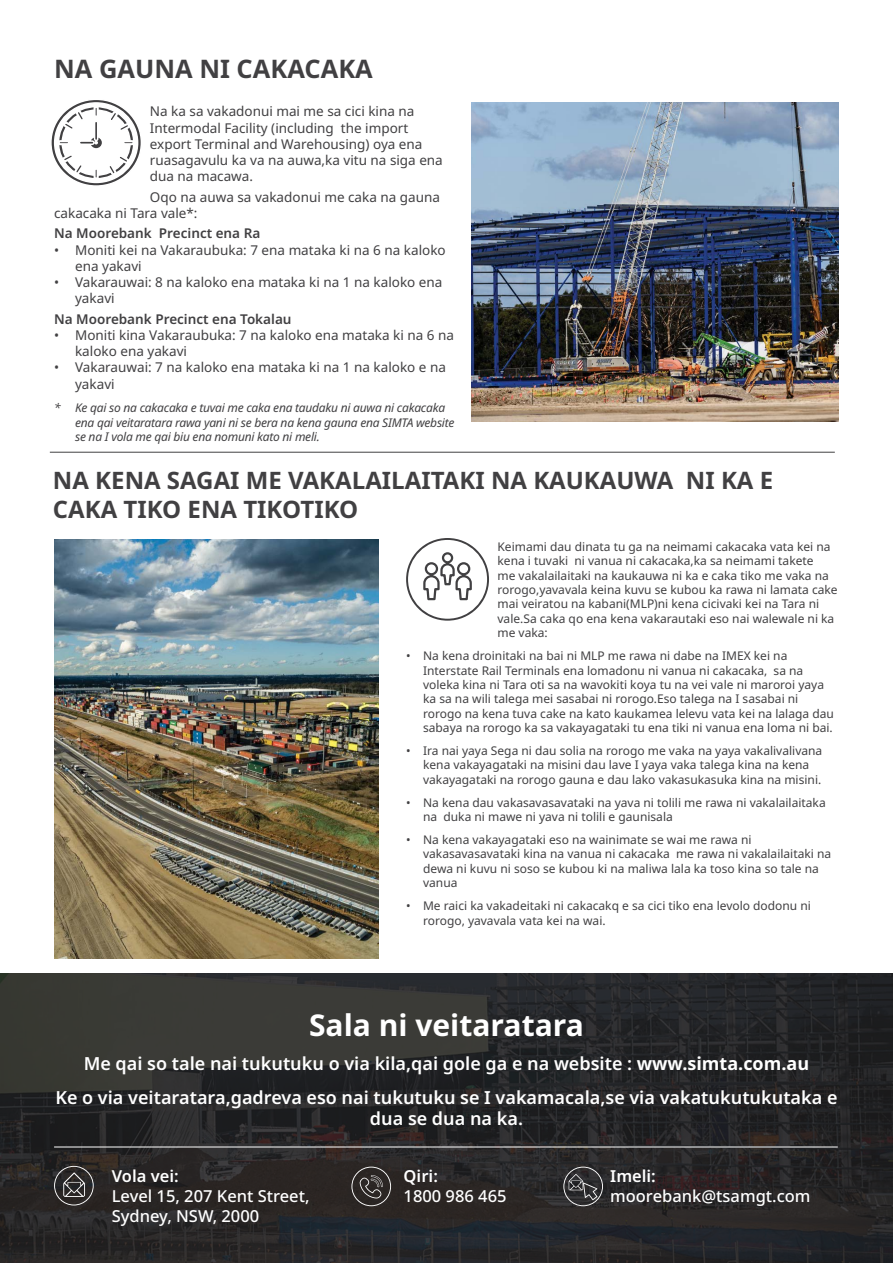
<style>
.page{position:relative;width:893px;height:1263px;background:#fff}
.page>*{position:absolute;margin:0;border:0;box-sizing:border-box;transform-origin:0 0}
.Geting_in_touch{font:700 30px "Noto Sans";color:#fff}
.Head{font:700 25.5px "Noto Sans";color:#414042}
.Head-2{font:700 24px/28.8px "Noto Sans";color:#414042}
.For_futher{font:600 18px/21.6px "Noto Sans";color:#fff;text-align:center}
.t1{font:500 16.5px/19.8px "Noto Sans";color:#fff}
.Write_call_email{font:600 16.5px "Noto Sans";color:#fff}
.Text_2{font:13.5px/16.2px "Noto Sans";color:#414042}
.Text_2-2{font:600 13.5px "Noto Sans";color:#414042}
.Text{font:12px/14.4px "Noto Sans";color:#414042}
.Text_2-3{font:italic 12px/14.4px "Noto Sans";letter-spacing:-.02em;color:#414042}
.s1{font-weight:700}
</style>
<div class="page">
<img style="left:0;top:974px;width:893px;height:289px">
<hr style="left:54px;top:1146px;width:784px;height:1px;background:#fff">
<hr style="left:50px;top:452px;width:785px;height:1px;background:#414042">
<img style="left:471px;top:102px;width:368px;height:319px">
<svg style="left:51px;top:100px;width:90px;height:86px"></svg>
<div style="left:94px;top:120px;width:4px;height:21px;border:2px solid #fff;border-radius:2px"></div>
<div style="left:79px;top:140px;width:16px;height:5px;border:2px solid #fff;border-radius:2px"></div>
<svg style="left:406px;top:538px;width:83px;height:83px"></svg>
<img style="left:54px;top:539px;width:324px;height:419px">
<svg style="left:54px;top:1166px;width:40px;height:39px"></svg>
<svg style="left:351px;top:1166px;width:40px;height:40px"></svg>
<svg style="left:563px;top:1166px;width:40px;height:40px"></svg>
<p class="Head" style="left:54px;top:51px;width:320px">NA GAUNA NI CAKACAKA</p>
<p class="Text_2" style="left:150px;top:104px;width:294px">Na ka sa vakadonui mai me sa cici kina na Intermodal Facility (including the import export Terminal and Warehousing) oya ena ruasagavulu ka va na auwa,ka vitu na siga ena dua na macawa.</p>
<p class="Text_2" style="left:54px;top:189px;width:387px;text-indent:96px">Oqo na auwa sa vakadonui me caka na gauna cakacaka ni Tara vale*:</p>
<p class="Text_2-2" style="left:54px;top:224px;width:208px">Na Moorebank Precinct ena Ra</p>
<p class="Text_2" style="left:75px;top:242px;width:372px;text-indent:-21px">• Moniti kei na Vakaraubuka: 7 ena mataka ki na 6 na kaloko ena yakavi</p>
<p class="Text_2" style="left:75px;top:274px;width:369px;text-indent:-21px">• Vakarauwai: 8 na kaloko ena mataka ki na 1 na kaloko ena yakavi</p>
<p class="Text_2-2" style="left:54px;top:309px;width:239px">Na Moorebank Precinct ena Tokalau</p>
<p class="Text_2" style="left:75px;top:327px;width:380px;text-indent:-21px">• Moniti kina Vakaraubuka: 7 na kaloko ena mataka ki na 6 na kaloko ena yakavi</p>
<p class="Text_2" style="left:75px;top:359px;width:372px;line-height:17.1px;text-indent:-21px">• Vakarauwai: 7 na kaloko ena mataka ki na 1 na kaloko e na yakavi</p>
<p class="Text_2-3" style="left:75px;top:401px;width:381px;text-indent:-21px">* Ke qai so na cakacaka e tuvai me caka ena taudaku ni auwa ni cakacaka ena qai veitaratara rawa yani ni se bera na kena gauna ena SIMTA website se na I vola me qai biu ena nomuni kato ni meli.</p>
<p class="Head-2" style="left:53px;top:467px;width:722px">NA KENA SAGAI ME VAKALAILAITAKI NA KAUKAUWA NI KA E<br>CAKA TIKO ENA TIKOTIKO</p>
<p class="Text" style="left:497px;top:539px;width:342px">Keimami dau dinata tu ga na neimami cakacaka vata kei na kena i tuvaki ni vanua ni cakacaka,ka sa neimami takete<br>me vakalailaitaki na kaukauwa ni ka e caka tiko me vaka na rorogo,yavavala keina kuvu se kubou ka rawa ni lamata cake mai veiratou na kabani(MLP)ni kena cicivaki kei na Tara ni vale.Sa caka qo ena kena vakarautaki eso nai walewale ni ka me vaka:</p>
<p class="Text" style="left:423px;top:649px;width:412px;text-indent:-17px">• Na kena droinitaki na bai ni MLP me rawa ni dabe na IMEX kei na Interstate Rail Terminals ena lomadonu ni vanua ni cakacaka, sa na voleka kina ni Tara oti sa na wavokiti koya tu na vei vale ni maroroi yaya ka sa na wili talega mei sasabai ni rorogo.Eso talega na I sasabai ni rorogo na kena tuva cake na kato kaukamea lelevu vata kei na lalaga dau sabaya na rorogo ka sa vakayagataki tu ena tiki ni vanua ena loma ni bai.</p>
<p class="Text" style="left:423px;top:744px;width:401px;text-indent:-17px">• Ira nai yaya Sega ni dau solia na rorogo me vaka na yaya vakalivalivana kena vakayagataki na misini dau lave I yaya vaka talega kina na kena vakayagataki na rorogo gauna e dau lako vakasukasuka kina na misini.</p>
<p class="Text" style="left:423px;top:795px;width:404px;text-indent:-17px">• Na kena dau vakasavasavataki na yava ni tolili me rawa ni vakalailaitaka na duka ni mawe ni yava ni tolili e gaunisala</p>
<p class="Text" style="left:423px;top:833px;width:410px;text-indent:-17px">• Na kena vakayagataki eso na wainimate se wai me rawa ni vakasavasavataki kina na vanua ni cakacaka me rawa ni vakalailaitaki na dewa ni kuvu ni soso se kubou ki na maliwa lala ka toso kina so tale na vanua</p>
<p class="Text" style="left:423px;top:899px;width:389px;text-indent:-17px">• Me raici ka vakadeitaki ni cakacakq e sa cici tiko ena levolo dodonu ni rorogo, yavavala vata kei na wai.</p>
<p class="Geting_in_touch" style="left:309px;top:1004px;width:276px">Sala ni veitaratara</p>
<p class="For_futher" style="left:84px;top:1053px;width:727px">Me qai so tale nai tukutuku o via kila,qai gole ga e na website : <span class="s1">www.simta.com.au</span></p>
<p class="For_futher" style="left:55px;top:1087px;width:784px">Ke o via veitaratara,gadreva eso nai tukutuku se I vakamacala,se via vakatukutukutaka e dua se dua na ka.</p>
<p class="Write_call_email" style="left:112px;top:1164px;width:68px">Vola vei:</p>
<p class="t1" style="left:112px;top:1186px;width:199px">Level 15, 207 Kent Street,<br>Sydney, NSW, 2000</p>
<p class="Write_call_email" style="left:404px;top:1164px;width:36px">Qiri:</p>
<p class="t1" style="left:404px;top:1186px;width:104px">1800 986 465</p>
<p class="Write_call_email" style="left:610px;top:1164px;width:47px">Imeli:</p>
<p class="t1" style="left:610px;top:1186px;width:202px">moorebank@tsamgt.com</p>
</div>
